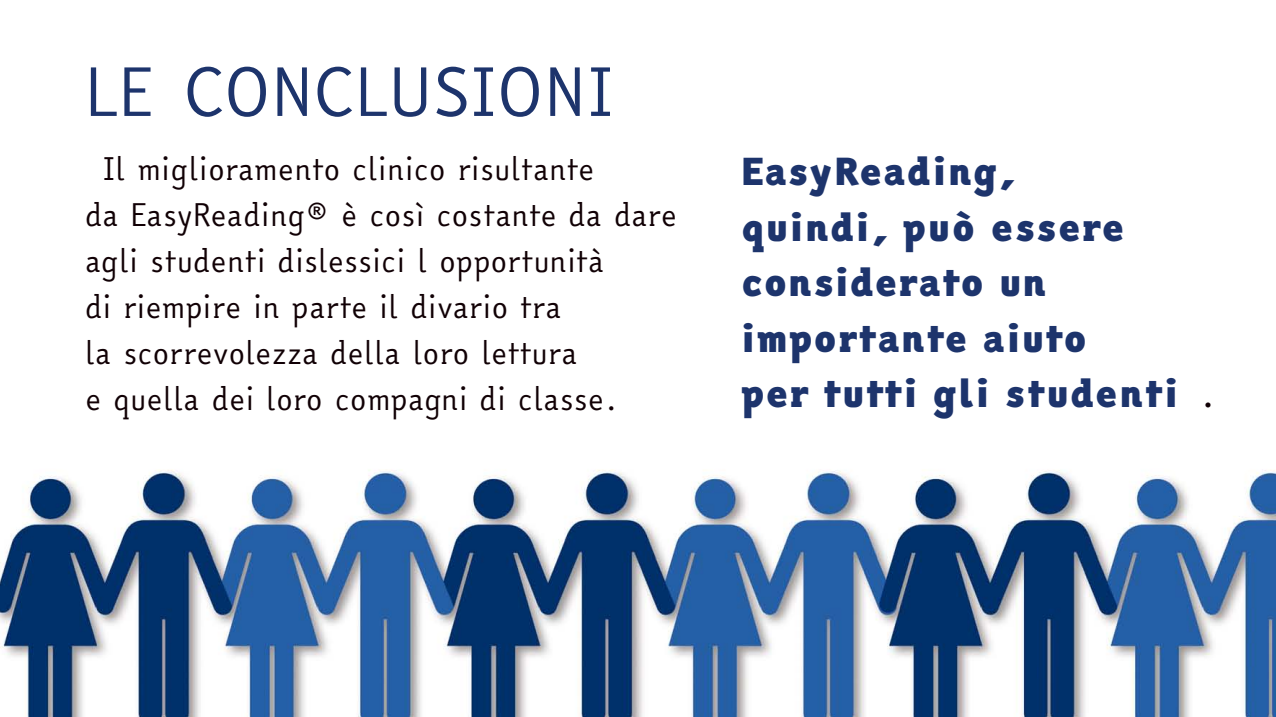
<style>
.page{position:relative;width:1276px;height:717px;background:#fff}
.page>*{position:absolute;margin:0;border:0;box-sizing:border-box;transform-origin:0 0}
.t1{font:64.2px "Easy Reading PRO";color:#1d346c}
.t2{font:900 36px/55.5px "Easy Reading PROXB";color:#1d346c}
.t3{font:30.15px/46px "Easy Reading PRO";color:#110005}
.s1{font-family:"Easy Reading PRO";font-weight:400;color:#110005}
</style>
<div class="page">
<img style="left:0;top:469px;width:1276px;height:247px">
<h1 class="t1" style="left:85px;top:65px;width:531px">LE CONCLUSIONI</h1>
<p class="t3" style="left:85px;top:149px;width:593px">“Il miglioramento clinico risultante<br>da EasyReading® è così costante da dare agli studenti dislessici l’opportunità<br>di riempire in parte il divario tra<br>la scorrevolezza della loro lettura<br>e quella dei loro compagni di classe.</p>
<p class="t2" style="left:740px;top:149px;width:478px">EasyReading,<br>quindi, può essere considerato un importante aiuto<br>per tutti gli studenti<span class="s1">”.</span></p>
</div>
